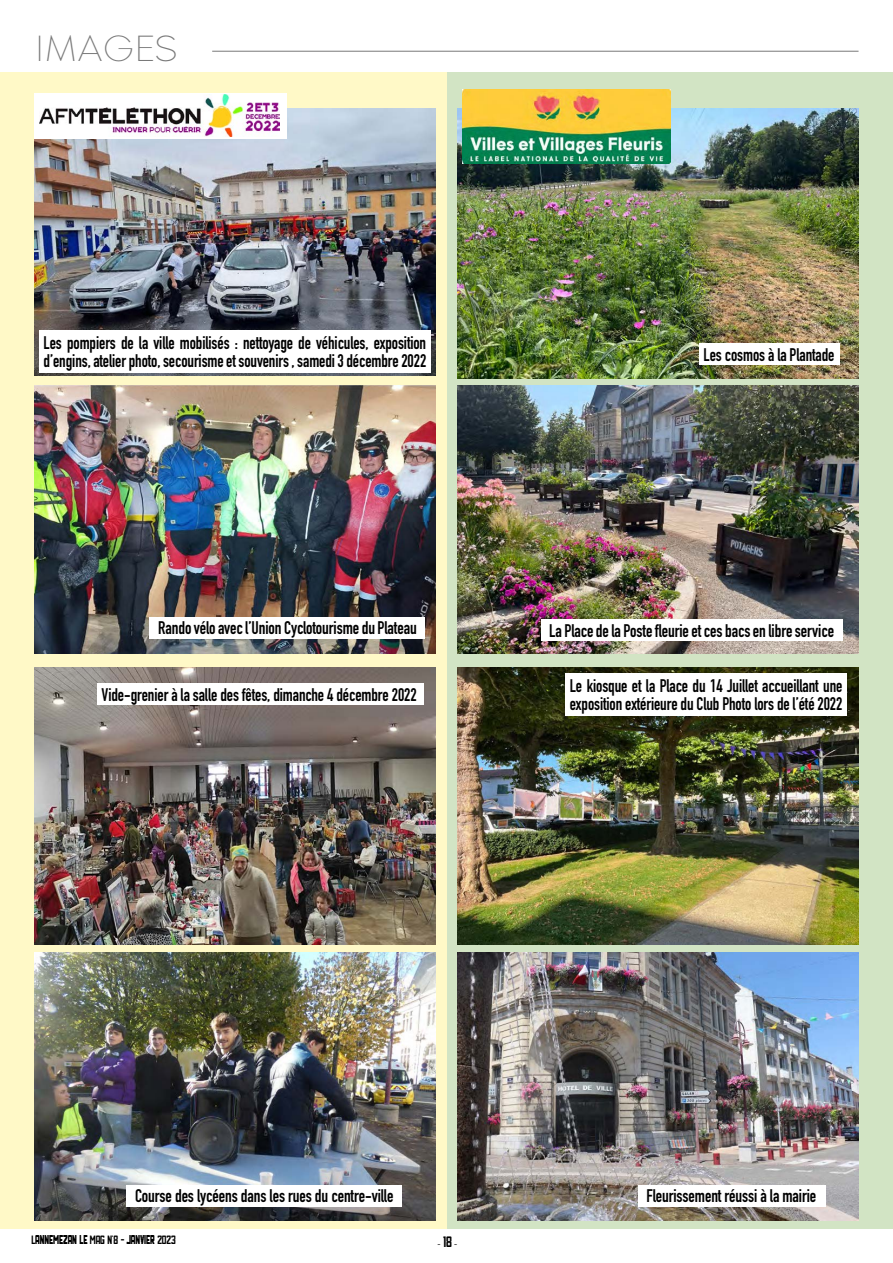
<style>
.page{position:relative;width:893px;height:1263px;background:#fff}
.page>*{position:absolute;margin:0;border:0;box-sizing:border-box;transform-origin:0 0}
.t1{font:100 36px "Morn";letter-spacing:.025em;color:#797979;scale:1.04 1}
.t2{font:700 18px/18px "DIN Condensed";letter-spacing:-.005em;color:#000;scale:.94 1}
.t3{font:700 18px "DIN Condensed";letter-spacing:-.005em;color:#000;scale:.96 1}
.t4{font:12px "Hal Hal";letter-spacing:-.01em;color:#000;scale:.96 1}
.t5{font:9.75px "Avenir";color:#000;scale:.96 1}
.s1{font-family:"Hal Hal";font-size:15px}
</style>
<div class="page">
<div style="left:420px;top:72px;width:473px;height:1157px;background:#d2e4c4"></div>
<div style="left:0;top:72px;width:446px;height:1157px;background:#fff9c7"></div>
<hr style="left:212px;top:51px;width:646px;height:1px;background:#797979">
<img style="left:34px;top:108px;width:402px;height:268px">
<img style="left:34px;top:667px;width:402px;height:277px">
<img style="left:34px;top:952px;width:402px;height:268px">
<img style="left:34px;top:385px;width:402px;height:268px">
<div style="left:39px;top:330px;width:392px;height:43px;background:#fff"></div>
<div style="left:126px;top:1185px;width:276px;height:21px;background:#fff"></div>
<div style="left:150px;top:617px;width:275px;height:21px;background:#fff"></div>
<div style="left:34px;top:93px;width:253px;height:46px;background:#fff"></div>
<img style="left:40px;top:95px;width:239px;height:42px">
<div style="left:97px;top:684px;width:326px;height:21px;background:#fff"></div>
<img style="left:457px;top:108px;width:402px;height:270px">
<img style="left:457px;top:667px;width:402px;height:277px">
<img style="left:457px;top:952px;width:402px;height:268px">
<img style="left:457px;top:385px;width:402px;height:268px">
<div style="left:699px;top:344px;width:140px;height:21px;background:#fff"></div>
<div style="left:638px;top:1185px;width:187px;height:21px;background:#fff"></div>
<div style="left:541px;top:620px;width:302px;height:21px;background:#fff"></div>
<img style="left:462px;top:89px;width:208px;height:75px">
<div style="left:566px;top:673px;width:281px;height:42px;background:#fff"></div>
<h1 class="t1" style="left:36px;top:27px;width:138px">IMAGES</h1>
<p class="t2" style="left:44px;top:333px;width:409px">Les pompiers de la ville mobilisés : nettoyage de véhicules, exposition d’engins, atelier photo, secourisme et souvenirs , samedi 3 décembre 2022</p>
<p class="t3" style="left:158px;top:616px;width:271px">Rando vélo avec l’Union Cyclotourisme du Plateau</p>
<p class="t2" style="left:102px;top:685px;width:337px">Vide-grenier à la salle des fêtes, dimanche 4 décembre 2022</p>
<p class="t2" style="left:703px;top:345px;width:141px">Les cosmos à la Plantade</p>
<p class="t3" style="left:549px;top:618px;width:298px">La Place de la Poste fleurie et ces bacs en libre service</p>
<p class="t2" style="left:570px;top:676px;width:291px">Le kiosque et la Place du 14 Juillet accueillant une exposition extérieure du Club Photo lors de l’été 2022</p>
<p class="t3" style="left:135px;top:1184px;width:271px">Course des lycéens dans les rues du centre-ville</p>
<p class="t4" style="left:31px;top:1234px;width:152px">LANNEMEZAN LE MAG N°8 - JANVIER 2023</p>
<p class="t5" style="left:438px;top:1237px;width:22px">- <span class="s1">18</span> -</p>
<p class="t3" style="left:646px;top:1184px;width:178px">Fleurissement réussi à la mairie</p>
</div>
